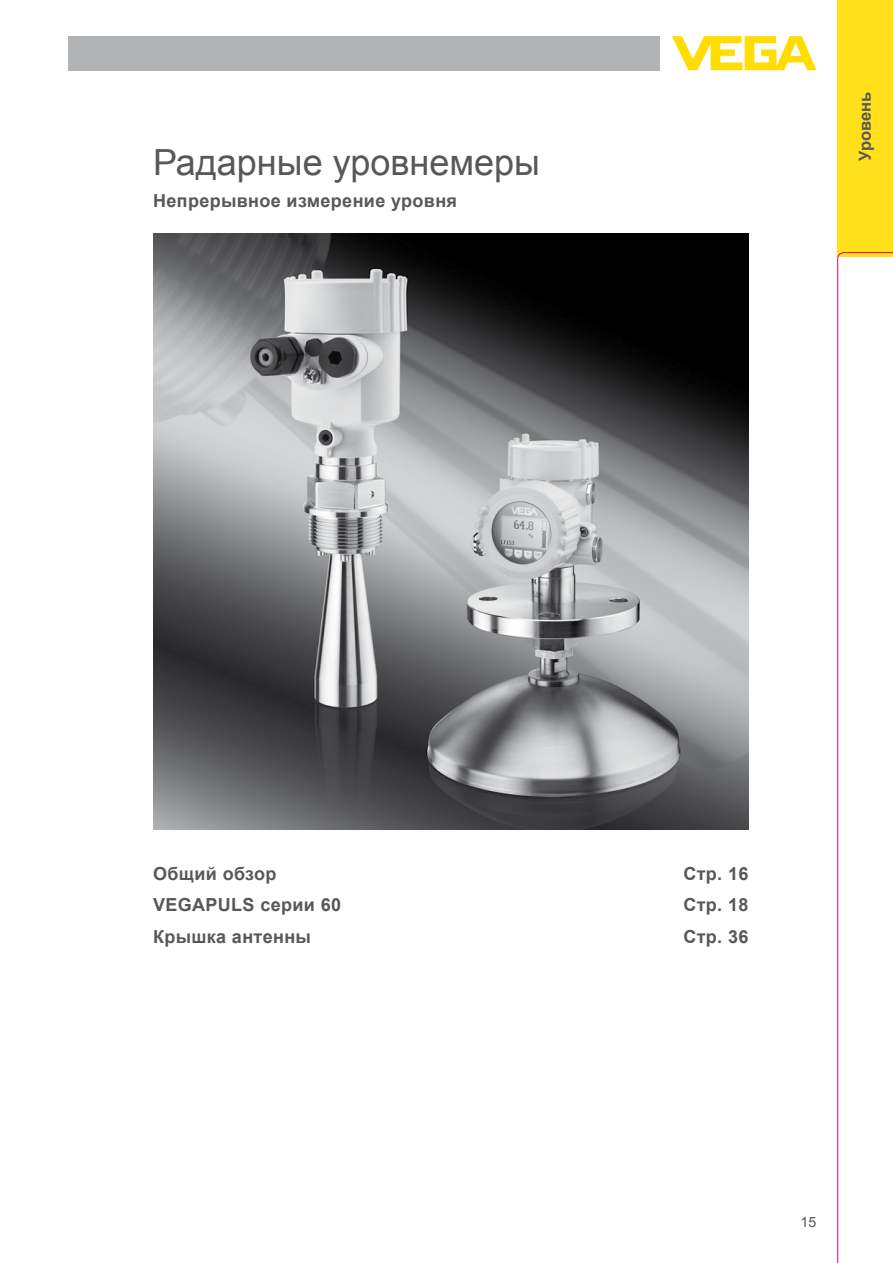
<style>
.page{position:relative;width:893px;height:1263px;background:#fff}
.page>*{position:absolute;margin:0;border:0;box-sizing:border-box;transform-origin:0 0}
.t1{font:36px "Arial";color:#58585a}
.t2{font:700 18px "Arial";letter-spacing:.02em;color:#58585a}
.t3{font:700 16.5px "Arial";color:#58585a}
.t4{font:14.25px "Arial";color:#58585a}
</style>
<div class="page">
<div style="left:68px;top:36px;width:591px;height:34px;background:#b1b3b4"></div>
<svg style="left:672px;top:36px;width:144px;height:34px"></svg>
<img style="left:153px;top:234px;width:595px;height:595px">
<div style="left:838px;top:0;width:55px;height:257px;background:#ffe01a"></div>
<svg style="left:837px;top:252px;width:56px;height:1011px"></svg>
<h1 class="t1" style="left:153px;top:139px;width:388px">Радарные уровнемеры</h1>
<p class="t2" style="left:153px;top:188px;width:305px">Непрерывное измерение уровня</p>
<p class="t3" style="left:854px;top:161px;width:71px;rotate:-90deg">Уровень</p>
<p class="t2" style="left:153px;top:861px;width:125px">Общий обзор</p>
<p class="t2" style="left:683px;top:861px;width:66px">Стр. 16</p>
<p class="t2" style="left:153px;top:893px;width:189px">VEGAPULS серии 60</p>
<p class="t2" style="left:683px;top:893px;width:66px">Стр. 18</p>
<p class="t2" style="left:153px;top:924px;width:159px">Крышка антенны</p>
<p class="t2" style="left:683px;top:924px;width:66px">Стр. 36</p>
<p class="t4" style="left:801px;top:1212px;width:17px">15</p>
</div>
